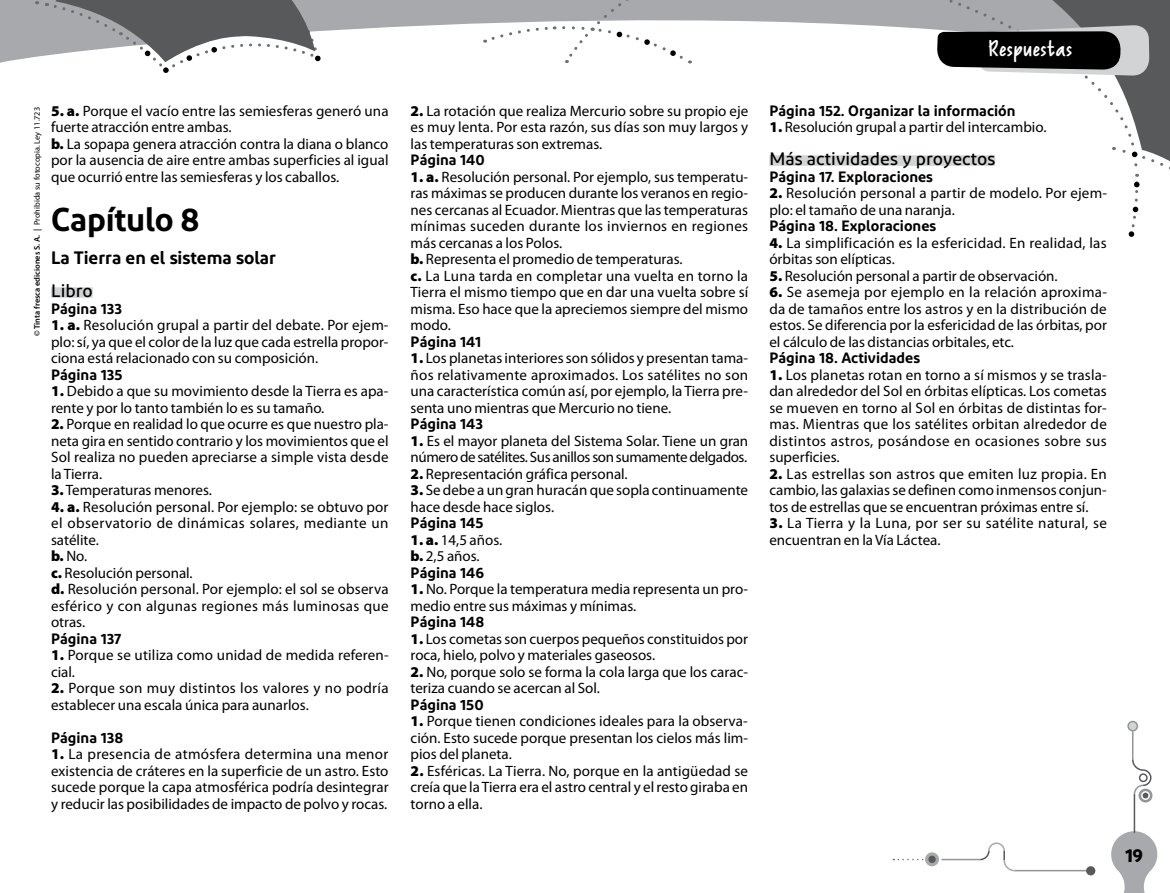
<style>
.page{position:relative;width:1170px;height:893px;background:#fff}
.page>*{position:absolute;margin:0;border:0;box-sizing:border-box;transform-origin:0 0}
.t1{font:600 33px "Diodrum";letter-spacing:-.01em;color:#000}
.t2{font:22.5px "Reprineato";letter-spacing:-.015em;color:#fff;scale:1.2 1}
.t3{font:500 18px "Diodrum";color:#000}
.t4{font:600 18px "Diodrum";color:#000}
.t5{font:700 18px "Mikado";color:#000}
.t6{font:15px/16.5px "Myriad Pro";color:#000}
.t7{font:600 15px "Diodrum";color:#000}
.t8{font:15px/16.5px "Myriad Pro";letter-spacing:.02em;color:#000}
.t9{font:15px/16.5px "Myriad Pro";letter-spacing:-.025em;color:#000}
.t10{font:8.25px "Myriad Pro";color:#000}
.s1{font-weight:600}
.s2{font-weight:900}
</style>
<div class="page">
<svg style="left:0;top:0;width:751px;height:63px;fill:#a7a9ac"></svg>
<svg style="left:33px;top:0;width:287px;height:73px"></svg>
<svg style="left:751px;top:0;width:185px;height:30px"></svg>
<svg style="left:484px;top:0;width:262px;height:63px"></svg>
<svg style="left:893px;top:859px;width:31px;height:1px"></svg>
<svg style="left:925px;top:852px;width:13px;height:14px"></svg>
<div style="left:928px;top:856px;width:7px;height:7px;background:#58595b;border-radius:50%"></div>
<hr style="left:941px;top:859px;width:39px;height:1px;background:#939598">
<hr style="left:1014px;top:870px;width:73px;height:1px;background:#939598">
<svg style="left:978px;top:842px;width:38px;height:30px"></svg>
<svg style="left:1085px;top:866px;width:10px;height:9px"></svg>
<svg style="left:1111px;top:829px;width:47px;height:64px"></svg>
<svg style="left:936px;top:0;width:234px;height:237px"></svg>
<hr style="left:1133px;top:794px;width:2px;height:39px;background:#58595b">
<div style="left:1127px;top:721px;width:10px;height:10px;background:#d1d3d4;border-radius:50%"></div>
<div style="left:1127px;top:721px;width:10px;height:10px;border:2px solid #939598;border-radius:50%"></div>
<hr style="left:1131px;top:731px;width:2px;height:29px;background:#939598">
<svg style="left:1131px;top:758px;width:21px;height:38px"></svg>
<svg style="left:1138px;top:789px;width:14px;height:13px"></svg>
<div style="left:1141px;top:792px;width:7px;height:7px;background:#58595b;border-radius:50%"></div>
<div style="left:1140px;top:791px;width:9px;height:9px;border:2px solid #fff;border-radius:50%"></div>
<div style="left:1139px;top:774px;width:7px;height:7px;background:#fff;border-radius:50%"></div>
<div style="left:1138px;top:773px;width:9px;height:9px;border:2px solid #58595b;border-radius:50%"></div>
<div style="left:769px;top:155px;width:226px;height:11px;background:#d1d3d4"></div>
<div style="left:51px;top:287px;width:42px;height:11px;background:#d1d3d4"></div>
<h2 class="t2" style="left:987px;top:35px;width:72px">Respuestas</h2>
<p class="t10" style="left:32px;top:336px;width:230px;rotate:-90deg"><span class="s1">© Tinta fresca ediciones S. A. |</span> Prohibida su fotocopia. Ley 11.723</p>
<p class="t7" style="left:769px;top:101px;width:248px">Página 152. Organizar la información</p>
<p class="t6" style="left:51px;top:103px;width:339px"><span class="s2">5. a.</span> Porque el vacío entre las semiesferas generó una fuerte atracción entre ambas.<br><span class="s2">b.</span> La sopapa genera atracción contra la diana o blanco por la ausencia de aire entre ambas superficies al igual que ocurrió entre las semiesferas y los caballos.</p>
<h1 class="t1" style="left:51px;top:198px;width:150px">Capítulo 8</h1>
<p class="t4" style="left:51px;top:246px;width:226px">La Tierra en el sistema solar</p>
<p class="t3" style="left:51px;top:279px;width:43px">Libro</p>
<p class="t7" style="left:51px;top:299px;width:72px">Página 133</p>
<p class="t6" style="left:51px;top:317px;width:339px;text-align:justify"><span class="s2">1. a.</span> Resolución grupal a partir del debate. Por ejem&shy;plo: sí, ya que el color de la luz que cada estrella propor&shy;ciona está relacionado con su composición.</p>
<p class="t7" style="left:51px;top:365px;width:73px">Página 135</p>
<p class="t6" style="left:51px;top:383px;width:339px"><span class="s2">1.</span> Debido a que su movimiento desde la Tierra es apa&shy;rente y por lo tanto también lo es su tamaño.</p>
<p class="t6" style="left:51px;top:416px;width:339px;text-align:justify"><span class="s2">2.</span> Porque en realidad lo que ocurre es que nuestro pla&shy;neta gira en sentido contrario y los movimientos que el Sol realiza no pueden apreciarse a simple vista desde la Tierra.</p>
<p class="t6" style="left:51px;top:482px;width:162px"><span class="s2">3.</span> Temperaturas menores.</p>
<p class="t6" style="left:51px;top:499px;width:339px"><span class="s2">4. a.</span> Resolución personal. Por ejemplo: se obtuvo por el observatorio de dinámicas solares, mediante un satélite.<br><span class="s2">b.</span> No.<br><span class="s2">c.</span> Resolución personal.<br><span class="s2">d.</span> Resolución personal. Por ejemplo: el sol se observa esférico y con algunas regiones más luminosas que otras.</p>
<p class="t7" style="left:51px;top:629px;width:72px">Página 137</p>
<p class="t6" style="left:51px;top:647px;width:339px"><span class="s2">1.</span> Porque se utiliza como unidad de medida referen&shy;cial.</p>
<p class="t6" style="left:51px;top:680px;width:339px"><span class="s2">2.</span> Porque son muy distintos los valores y no podría establecer una escala única para aunarlos.</p>
<p class="t7" style="left:51px;top:728px;width:74px">Página 138</p>
<p class="t6" style="left:51px;top:746px;width:339px;text-align:justify"><span class="s2">1.</span> La presencia de atmósfera determina una menor existencia de cráteres en la superficie de un astro. Esto sucede porque la capa atmosférica podría desintegrar y reducir las posibilidades de impacto de polvo y rocas.</p>
<p class="t6" style="left:410px;top:103px;width:339px;text-align:justify"><span class="s2">2.</span> La rotación que realiza Mercurio sobre su propio eje es muy lenta. Por esta razón, sus días son muy largos y las temperaturas son extremas.</p>
<p class="t7" style="left:410px;top:150px;width:76px">Página 140</p>
<p class="t6" style="left:410px;top:169px;width:339px"><span class="s2">1. a.</span> Resolución personal. Por ejemplo, sus temperatu&shy;ras máximas se producen durante los veranos en regio&shy;nes cercanas al Ecuador. Mientras que las temperaturas mínimas suceden durante los inviernos en regiones más cercanas a los Polos.<br><span class="s2">b.</span> Representa el promedio de temperaturas.<br><span class="s2">c.</span> La Luna tarda en completar una vuelta en torno la Tierra el mismo tiempo que en dar una vuelta sobre sí misma. Eso hace que la apreciemos siempre del mismo modo.</p>
<p class="t7" style="left:410px;top:332px;width:72px">Página 141</p>
<p class="t6" style="left:410px;top:350px;width:339px;text-align:justify"><span class="s2">1.</span> Los planetas interiores son sólidos y presentan tama&shy;ños relativamente aproximados. Los satélites no son una característica común así, por ejemplo, la Tierra pre&shy;senta uno mientras que Mercurio no tiene.</p>
<p class="t7" style="left:410px;top:414px;width:74px">Página 143</p>
<p class="t9" style="left:410px;top:433px;width:339px"><span class="s2">1.</span> Es el mayor planeta del Sistema Solar. Tiene un gran número de satélites. Sus anillos son sumamente delgados.</p>
<p class="t6" style="left:410px;top:466px;width:219px"><span class="s2">2.</span> Representación gráfica personal.</p>
<p class="t6" style="left:410px;top:482px;width:339px"><span class="s2">3.</span> Se debe a un gran huracán que sopla continuamente hace desde hace siglos.</p>
<p class="t7" style="left:410px;top:513px;width:74px">Página 145</p>
<p class="t6" style="left:410px;top:532px;width:93px"><span class="s2">1. a.</span> 14,5 años. <span class="s2">b.</span> 2,5 años.</p>
<p class="t7" style="left:410px;top:563px;width:75px">Página 146</p>
<p class="t6" style="left:410px;top:581px;width:339px"><span class="s2">1.</span> No. Porque la temperatura media representa un pro&shy;medio entre sus máximas y mínimas.</p>
<p class="t7" style="left:410px;top:612px;width:75px">Página 148</p>
<p class="t6" style="left:410px;top:631px;width:339px"><span class="s2">1.</span> Los cometas son cuerpos pequeños constituidos por roca, hielo, polvo y materiales gaseosos.</p>
<p class="t6" style="left:410px;top:664px;width:339px"><span class="s2">2.</span> No, porque solo se forma la cola larga que los carac&shy;teriza cuando se acercan al Sol.</p>
<p class="t7" style="left:410px;top:695px;width:75px">Página 150</p>
<p class="t6" style="left:410px;top:713px;width:339px;text-align:justify"><span class="s2">1.</span> Porque tienen condiciones ideales para la observa&shy;ción. Esto sucede porque presentan los cielos más lim&shy;pios del planeta.</p>
<p class="t6" style="left:410px;top:763px;width:339px;text-align:justify"><span class="s2">2.</span> Esféricas. La Tierra. No, porque en la antigüedad se creía que la Tierra era el astro central y el resto giraba en torno a ella.</p>
<p class="t6" style="left:769px;top:119px;width:278px"><span class="s2">1.</span> Resolución grupal a partir del intercambio.</p>
<p class="t3" style="left:769px;top:147px;width:227px">Más actividades y proyectos</p>
<p class="t7" style="left:769px;top:167px;width:165px">Página 17. Exploraciones</p>
<p class="t6" style="left:769px;top:185px;width:339px"><span class="s2">2.</span> Resolución personal a partir de modelo. Por ejem&shy;plo: el tamaño de una naranja.</p>
<p class="t7" style="left:769px;top:216px;width:168px">Página 18. Exploraciones</p>
<p class="t8" style="left:769px;top:235px;width:339px"><span class="s2">4.</span> La simplificación es la esfericidad. En realidad, las órbitas son elípticas.</p>
<p class="t6" style="left:769px;top:268px;width:290px"><span class="s2">5.</span> Resolución personal a partir de observación.</p>
<p class="t6" style="left:769px;top:284px;width:339px;text-align:justify"><span class="s2">6.</span> Se asemeja por ejemplo en la relación aproxima&shy;da de tamaños entre los astros y en la distribución de estos. Se diferencia por la esfericidad de las órbitas, por el cálculo de las distancias orbitales, etc.</p>
<p class="t7" style="left:769px;top:348px;width:152px">Página 18. Actividades</p>
<p class="t6" style="left:769px;top:367px;width:339px;text-align:justify"><span class="s2">1.</span> Los planetas rotan en torno a sí mismos y se trasla&shy;dan alrededor del Sol en órbitas elípticas. Los cometas se mueven en torno al Sol en órbitas de distintas for&shy;mas. Mientras que los satélites orbitan alrededor de distintos astros, posándose en ocasiones sobre sus superficies.</p>
<p class="t6" style="left:769px;top:466px;width:339px;text-align:justify"><span class="s2">2.</span> Las estrellas son astros que emiten luz propia. En cambio, las galaxias se definen como inmensos conjun&shy;tos de estrellas que se encuentran próximas entre sí.</p>
<p class="t8" style="left:769px;top:515px;width:339px"><span class="s2">3.</span> La Tierra y la Luna, por ser su satélite natural, se encuentran en la Vía Láctea.</p>
<p class="t5" style="left:1125px;top:845px;width:19px">19</p>
</div>
